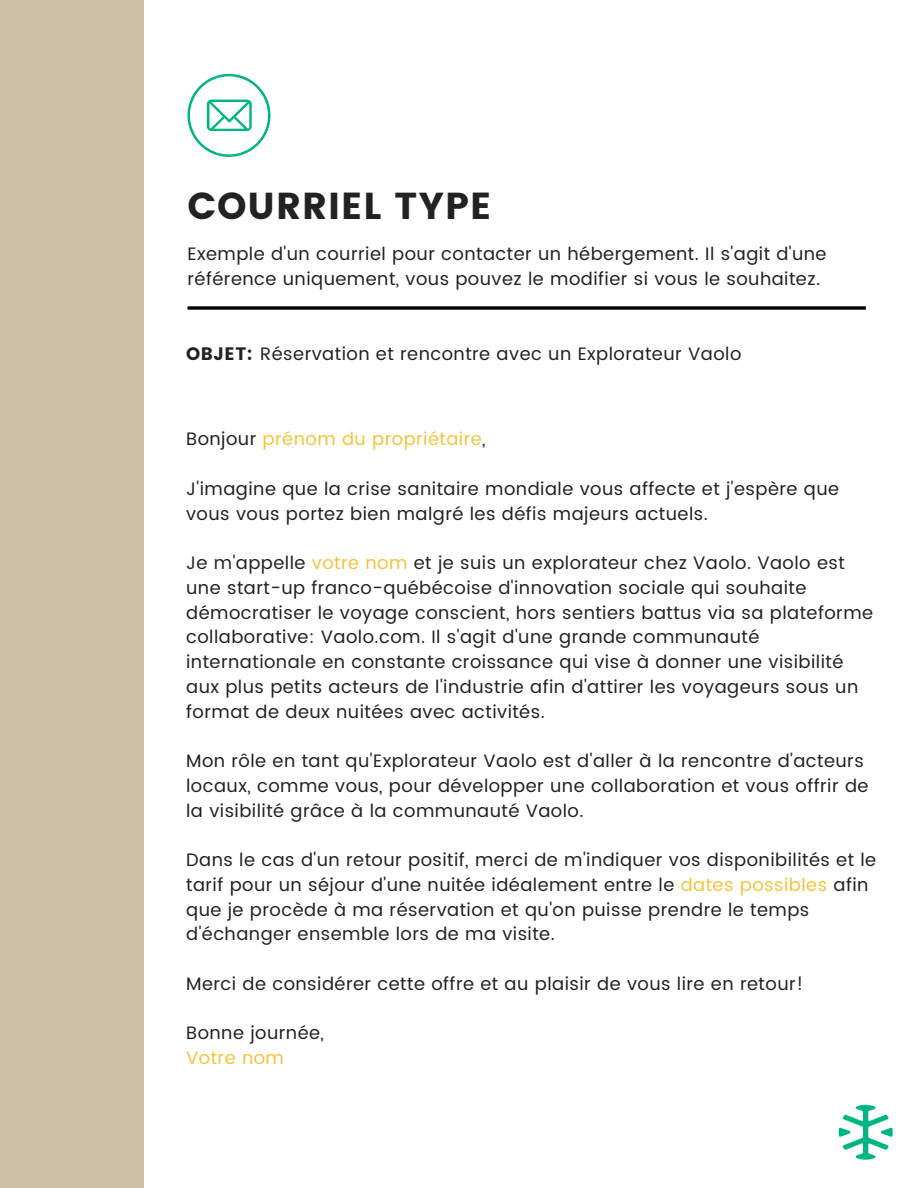
<style>
.page{position:relative;width:918px;height:1188px;background:#fff}
.page>*{position:absolute;margin:0;border:0;box-sizing:border-box;transform-origin:0 0}
.t1{font:37.5px "Poppins";letter-spacing:.025em;color:#222}
.t2{font:18px/24.8px "Poppins";letter-spacing:.025em;color:#222}
.t3{font:18px "Poppins";letter-spacing:.025em;color:#f4c43c}
.s1{font-style:inherit}
.s2{color:#222}
.s3{color:#f4c43c}
</style>
<div class="page">
<div style="left:0;top:0;width:144px;height:1188px;background:#cdbea5"></div>
<img style="left:838px;top:1104px;width:55px;height:56px">
<svg style="left:187px;top:74px;width:84px;height:83px"></svg>
<svg style="left:187px;top:306px;width:679px;height:4px;background:#272727"></svg>
<p class="t1" style="left:187px;top:184px;width:306px">COURRIEL TYPE</p>
<p class="t2" style="left:187px;top:242px;width:641px">Exemple d'un courriel pour contacter un hébergement. Il s'agit d'une référence uniquement, vous pouvez le modifier si vous le souhaitez.</p>
<p class="t2" style="left:186px;top:342px;width:557px"><span class="s1">OBJET:</span> Réservation et rencontre avec un Explorateur Vaolo</p>
<p class="t3" style="left:186px;top:429px;width:301px"><span class="s2">Bonjour</span> prénom du propriétaire<span class="s2">,</span></p>
<p class="t2" style="left:186px;top:476px;width:655px">J'imagine que la crise sanitaire mondiale vous affecte et j'espère que vous vous portez bien malgré les défis majeurs actuels.</p>
<p class="t2" style="left:186px;top:550px;width:689px">Je m'appelle <span class="s3">votre nom</span> et je suis un explorateur chez Vaolo. Vaolo est une start-up franco-québécoise d'innovation sociale qui souhaite démocratiser le voyage conscient, hors sentiers battus via sa plateforme collaborative: Vaolo.com. Il s'agit d'une grande communauté internationale en constante croissance qui vise à donner une visibilité aux plus petits acteurs de l'industrie afin d'attirer les voyageurs sous un format de deux nuitées avec activités.</p>
<p class="t2" style="left:186px;top:748px;width:684px">Mon rôle en tant qu'Explorateur Vaolo est d'aller à la rencontre d'acteurs locaux, comme vous, pour développer une collaboration et vous offrir de la visibilité grâce à la communauté Vaolo.</p>
<p class="t2" style="left:186px;top:847px;width:692px">Dans le cas d'un retour positif, merci de m'indiquer vos disponibilités et le tarif pour un séjour d'une nuitée idéalement entre le <span class="s3">dates possibles</span> afin que je procède à ma réservation et qu'on puisse prendre le temps d'échanger ensemble lors de ma visite.</p>
<p class="t2" style="left:186px;top:971px;width:619px">Merci de considérer cette offre et au plaisir de vous lire en retour!</p>
<p class="t2" style="left:186px;top:1021px;width:139px">Bonne journée,</p>
<p class="t3" style="left:186px;top:1047px;width:99px">Votre nom</p>
</div>
